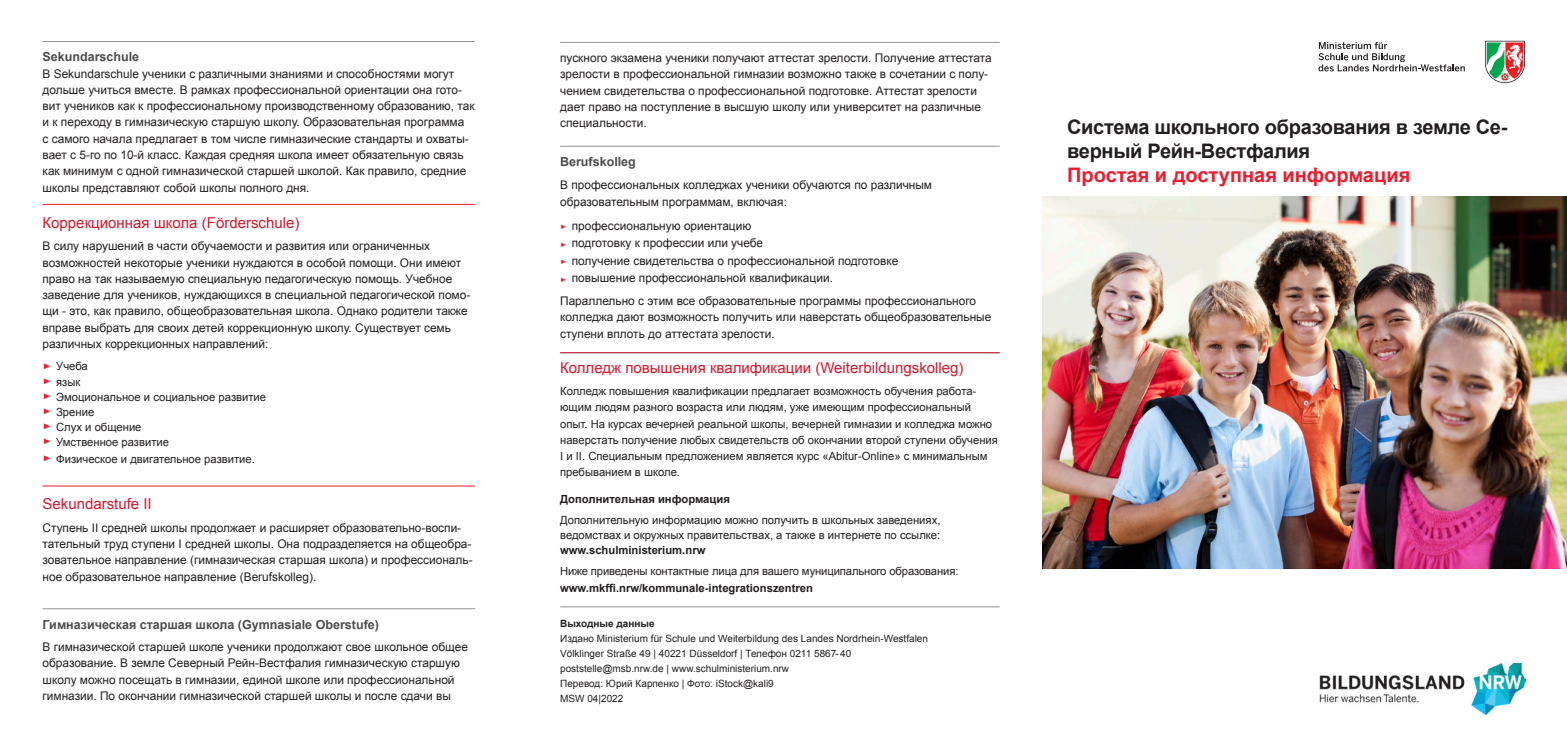
<style>
.page{position:relative;width:1567px;height:745px;background:#fff}
.page>*{position:absolute;margin:0;border:0;box-sizing:border-box;transform-origin:0 0}
.t1{font:700 20px/23.8px "Arial";letter-spacing:-.015em;color:#231f20}
.t2{font:700 20px "Arial";color:#ee1b2d}
.head_schwarz{font:15px "Arial";color:#d1192d}
.head{font:15px "Arial";color:#d1192d}
.head_schwarz-2{font:700 12.5px "Arial";color:#4b4c4d}
.head_schwarz-3{font:11.88px/16.2px "Arial";color:#231f20}
.head-2{font:11.88px/16.2px "Arial";color:#231f20}
.head_schwarz-4{font:11.25px/16.2px "Arial";color:#231f20}
.head-3{font:11.25px/15px "Arial";color:#231f20}
.head_schwarz-5{font:10px/15px "Arial";color:#231f20}
.s1{font-family:"Meta OT";font-size:16.25px;color:#ee1b2d}
.s2{font-family:"Meta OT";color:#ee1b2d}
.s3{font-weight:700}
</style>
<div class="page">
<img style="left:1042px;top:197px;width:524px;height:371px">
<svg style="left:1484px;top:41px;width:40px;height:42px"></svg>
<svg style="left:1318px;top:42px;width:146px;height:29px"></svg>
<img style="left:1319px;top:663px;width:206px;height:51px">
<hr style="left:43px;top:41px;width:432px;height:1px;background:#939598">
<hr style="left:43px;top:204px;width:432px;height:1px;background:#ee1b2d">
<hr style="left:43px;top:485px;width:432px;height:1px;background:#ee1b2d">
<hr style="left:560px;top:42px;width:439px;height:1px;background:#939598">
<hr style="left:560px;top:146px;width:439px;height:1px;background:#939598">
<hr style="left:560px;top:606px;width:439px;height:1px;background:#939598">
<hr style="left:43px;top:608px;width:432px;height:1px;background:#939598">
<hr style="left:560px;top:352px;width:439px;height:1px;background:#d1192d">
<p class="head_schwarz-2" style="left:43px;top:49px;width:98px">Sekundarschule</p>
<p class="head_schwarz-3" style="left:43px;top:65px;width:433px">В Sekundarschule ученики с различными знаниями и способностями могут дольше учиться вместе. В рамках профессиональной ориентации она гото&shy;вит учеников как к профессиональному производственному образованию, так и к переходу в гимназическую старшую школу. Образовательная программа<br>с самого начала предлагает в том числе гимназические стандарты и охваты&shy;вает с 5-го по 10-й класс. Каждая средняя школа имеет обязательную связь как минимум с одной гимназической старшей школой. Как правило, средние школы представляют собой школы полного дня.</p>
<p class="head" style="left:43px;top:212px;width:258px">Коррекционная школа (Förderschule)</p>
<p class="head-2" style="left:43px;top:238px;width:429px">В силу нарушений в части обучаемости и развития или ограниченных возможностей некоторые ученики нуждаются в особой помощи. Они имеют право на так называемую специальную педагогическую помощь. Учебное заведение для учеников, нуждающихся в специальной педагогической помо&shy;щи - это, как правило, общеобразовательная школа. Однако родители также вправе выбрать для своих детей коррекционную школу. Существует семь различных коррекционных направлений:</p>
<p class="head-3" style="left:43px;top:359px;width:225px"><span class="s1">▸</span> Учеба<br><span class="s1">▸</span> язык<br><span class="s1">▸</span> Эмоциональное и социальное развитие <span class="s1">▸</span> Зрение<br><span class="s1">▸</span> Слух и общение<br><span class="s1">▸</span> Умственное развитие</p>
<p class="head-3" style="left:43px;top:451px;width:214px"><span class="s1">▸</span> Физическое и двигательное развитие.</p>
<p class="head" style="left:43px;top:494px;width:111px">Sekundarstufe II</p>
<p class="head-2" style="left:43px;top:519px;width:431px">Ступень II средней школы продолжает и расширяет образовательно-воспи&shy;тательный труд ступени I средней школы. Она подразделяется на общеобра&shy;зовательное направление (гимназическая старшая школа) и профессиональ&shy;ное образовательное направление (Berufskolleg).</p>
<p class="head_schwarz-2" style="left:43px;top:615px;width:338px">Гимназическая старшая школа (Gymnasiale Oberstufe)</p>
<p class="head_schwarz-3" style="left:43px;top:638px;width:427px">В гимназической старшей школе ученики продолжают свое школьное общее образование. В земле Северный Рейн-Вестфалия гимназическую старшую школу можно посещать в гимназии, единой школе или профессиональной гимназии. По окончании гимназической старшей школы и после сдачи вы</p>
<p class="head_schwarz-3" style="left:560px;top:50px;width:433px">пускного экзамена ученики получают аттестат зрелости. Получение аттестата зрелости в профессиональной гимназии возможно также в сочетании с полу&shy;чением свидетельства о профессиональной подготовке. Аттестат зрелости дает право на поступление в высшую школу или университет на различные специальности.</p>
<p class="head_schwarz-2" style="left:560px;top:153px;width:77px">Berufskolleg</p>
<p class="head_schwarz-3" style="left:560px;top:176px;width:373px;line-height:17.5px">В профессиональных колледжах ученики обучаются по различным образовательным программам, включая:</p>
<p class="head_schwarz-3" style="left:560px;top:217px;width:339px;line-height:17.5px"><span class="s2">▸</span> профессиональную ориентацию<br><span class="s2">▸</span> подготовку к профессии или учебе<br><span class="s2">▸</span> получение свидетельства о профессиональной подготовке <span class="s2">▸</span> повышение профессиональной квалификации.</p>
<p class="head_schwarz-3" style="left:560px;top:292px;width:433px">Параллельно с этим все образовательные программы профессионального колледжа дают возможность получить или наверстать общеобразовательные ступени вплоть до аттестата зрелости.</p>
<p class="head_schwarz" style="left:560px;top:357px;width:405px">Колледж повышения квалификации (Weiterbildungskolleg)</p>
<p class="head_schwarz-4" style="left:560px;top:383px;width:439px">Колледж повышения квалификации предлагает возможность обучения работа&shy;ющим людям разного возраста или людям, уже имеющим профессиональный опыт. На курсах вечерней реальной школы, вечерней гимназии и колледжа можно наверстать получение любых свидетельств об окончании второй ступени обучения I и II. Специальным предложением является курс «Abitur-Online» с минимальным пребыванием в школе.</p>
<p class="head_schwarz-4" style="left:560px;top:488px;width:382px;line-height:21.2px"><span class="s3">Дополнительная информация<br></span>Дополнительную информацию можно получить в школьных заведениях,</p>
<p class="head_schwarz-4" style="left:560px;top:527px;width:382px;line-height:15px">ведомствах и окружных правительствах, а также в интернете по ссылке: <span class="s3">www.schulministerium.nrw</span></p>
<p class="head_schwarz-4" style="left:560px;top:563px;width:400px">Ниже приведены контактные лица для вашего муниципального образования: <span class="s3">www.mkffi.nrw/kommunale-integrationszentren</span></p>
<p class="head_schwarz-5" style="left:560px;top:615px;width:369px"><span class="s3">Выходные данные<br></span>Издано Ministerium für Schule und Weiterbildung des Landes Nordrhein-Westfalen Völklinger Straße 49 | 40221 Düsseldorf | Телефон 0211 5867- 40 poststelle@msb.nrw.de | www.schulministerium.nrw<br>Перевод: Юрий Карпенко | Фото: iStock@kali9<br>MSW 04|2022</p>
<p class="t1" style="left:1067px;top:116px;width:442px">Система школьного образования в земле Се&shy;верный Рейн-Вестфалия</p>
<p class="t2" style="left:1067px;top:161px;width:345px">Простая и доступная информация</p>
</div>
